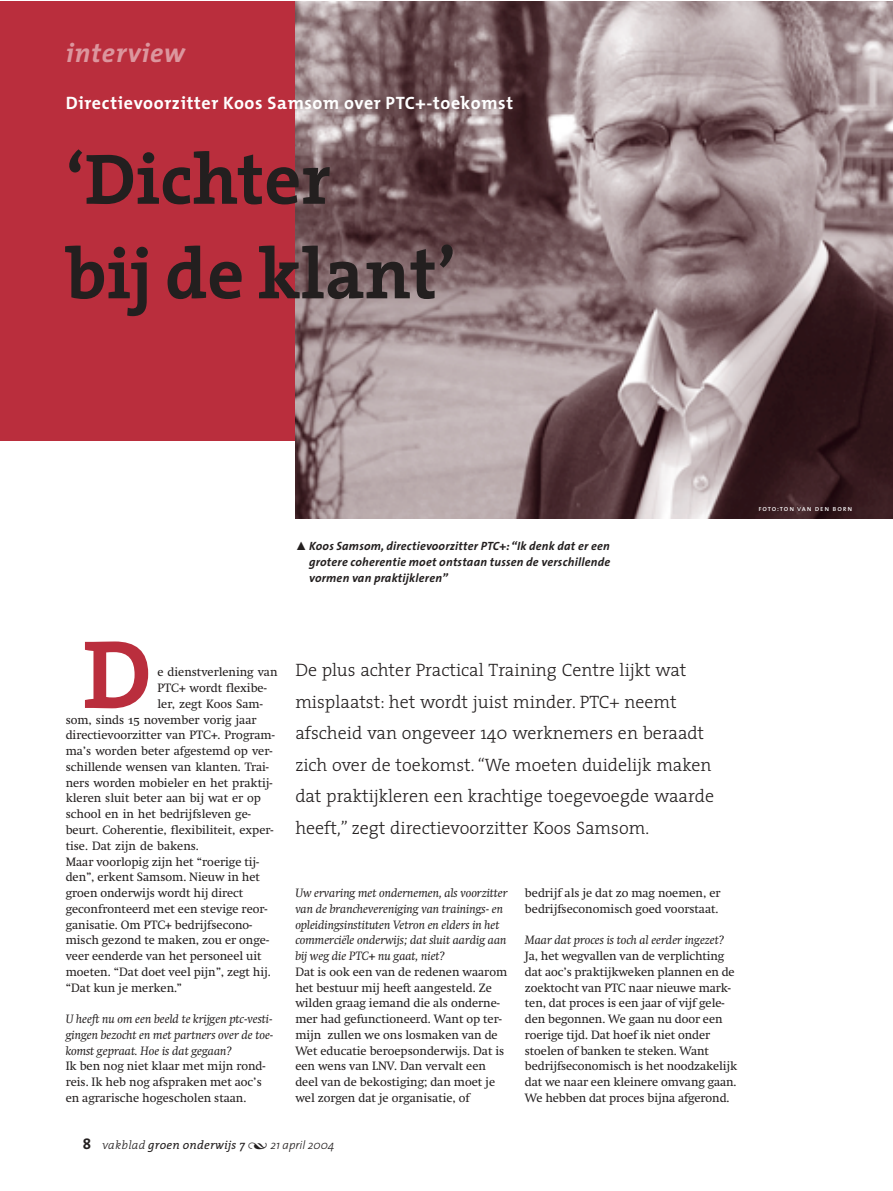
<style>
.page{position:relative;width:893px;height:1191px;background:#fff}
.page>*{position:absolute;margin:0;border:0;box-sizing:border-box;transform-origin:0 0}
.t1{font:700 97.8px "The Serif";color:#ba2e3d}
.t2{font:700 72px/94.5px "The Serif";color:#231f1f}
.t3{font:italic 700 27px "The Mix";letter-spacing:.03em;color:#dc969e}
.t4{font:300 18px/31.5px "The Serif";color:#231f1f}
.t5{font:700 18px "The Mix";letter-spacing:.035em;color:#fff}
.t6{font:12px/15.8px "Swift Special";color:#231f1f}
.t7{font:italic 12px/15.8px "Swift Special";color:#231f1f;text-align:justify}
.t8{font:italic 700 12px/15.8px "The Sans";letter-spacing:.02em;color:#231f1f;text-align:justify}
.t9{font:italic 12px "The Serif";letter-spacing:.02em;color:#231f1f}
.t10{font:7.5px "The Sans Caps";letter-spacing:.115em;color:#fff}
.s1{font-family:"The Sans Bold Expert";font-weight:400;font-style:normal}
.s2{font-family:"The Sans";font-weight:700;font-style:normal;font-size:15px}
.s3{font-weight:300}
.s4{font-family:"The Serif Extra Light Expert";font-style:normal}
.s5{font-family:"The Sans";font-weight:300}
</style>
<div class="page">
<div style="left:0;top:1px;width:410px;height:440px;background:#ba2e3d"></div>
<img style="left:295px;top:1px;width:597px;height:518px">
<h3 class="t3" style="left:66px;top:43px;width:121px">interview</h3>
<h3 class="t5" style="left:66px;top:97px;width:449px">Directievoorzitter Koos Samsom over PTC+-toekomst</h3>
<h2 class="t2" style="left:66px;top:140px;width:392px">‘Dichter<br>bij de klant’</h2>
<p class="t8" style="left:309px;top:539px;width:302px;text-indent:-14px"><span class="s1">˚</span> Koos Samsom, directievoorzitter PTC+:“Ik denk dat er een grotere coherentie moet ontstaan tussen de verschillende vormen van praktijkleren”</p>
<p class="t10" style="left:758px;top:504px;width:96px">foto:ton van den born</p>
<h1 class="t1" style="left:83px;top:639px;width:71px">D</h1>
<p class="t6" style="left:158px;top:665px;width:121px">e dienstverlening van</p>
<p class="t6" style="left:158px;top:681px;width:111px">PTC+ wordt flexibe-</p>
<p class="t6" style="left:158px;top:697px;width:107px">ler, zegt Koos Sam-</p>
<p class="t6" style="left:66px;top:713px;width:192px">som, sinds 15 november vorig jaar</p>
<p class="t6" style="left:66px;top:728px;width:211px">directievoorzitter van PTC+. Program-</p>
<p class="t6" style="left:66px;top:744px;width:208px">ma’s worden beter afgestemd op ver-</p>
<p class="t6" style="left:66px;top:760px;width:205px">schillende wensen van klanten. Trai-</p>
<p class="t6" style="left:66px;top:776px;width:208px">ners worden mobieler en het praktij-</p>
<p class="t6" style="left:66px;top:791px;width:197px">kleren sluit beter aan bij wat er op</p>
<p class="t6" style="left:66px;top:807px;width:187px">school en in het bedrijfsleven ge-</p>
<p class="t6" style="left:66px;top:823px;width:209px">beurt. Coherentie, flexibiliteit, exper-</p>
<p class="t6" style="left:66px;top:839px;width:135px">tise. Dat zijn de bakens.</p>
<p class="t6" style="left:66px;top:854px;width:195px">Maar voorlopig zijn het “roerige tij-</p>
<p class="t6" style="left:66px;top:870px;width:196px">den”, erkent Samsom. Nieuw in het</p>
<p class="t6" style="left:66px;top:886px;width:179px">groen onderwijs wordt hij direct</p>
<p class="t6" style="left:66px;top:902px;width:203px">geconfronteerd met een stevige reor-</p>
<p class="t6" style="left:66px;top:917px;width:188px">ganisatie. Om PTC+ bedrijfsecono-</p>
<p class="t6" style="left:66px;top:933px;width:205px">misch gezond te maken, zou er onge-</p>
<p class="t6" style="left:66px;top:949px;width:197px">veer eenderde van het personeel uit</p>
<p class="t6" style="left:66px;top:965px;width:207px">moeten. “Dat doet veel pijn”, zegt hij.</p>
<p class="t6" style="left:66px;top:980px;width:118px">“Dat kun je merken.”</p>
<p class="t7" style="left:66px;top:1012px;width:209px">U heeft nu om een beeld te krijgen ptc-vesti&shy;gingen bezocht en met partners over de toe&shy;komst gepraat. Hoe is dat gegaan?</p>
<p class="t6" style="left:66px;top:1059px;width:201px">Ik ben nog niet klaar met mijn rond&shy;reis. Ik heb nog afspraken met aoc’s en agrarische hogescholen staan.</p>
<p class="t4" style="left:295px;top:656px;width:420px">De plus achter Practical Training Centre lijkt wat misplaatst: het wordt juist minder. PTC+ neemt afscheid van ongeveer 140 werknemers en beraadt zich over de toekomst. “We moeten duidelijk maken dat praktijkleren een krachtige toegevoegde waarde heeft,” zegt directievoorzitter Koos Samsom.</p>
<p class="t7" style="left:295px;top:886px;width:214px;text-align:left">Uw ervaring met ondernemen, als voorzitter van de branchevereniging van trainings- en opleidingsinstituten Vetron en elders in het commerciële onderwijs; dat sluit aardig aan bij weg die PTC+ nu gaat, niet?</p>
<p class="t6" style="left:295px;top:965px;width:213px">Dat is ook een van de redenen waarom het bestuur mij heeft aangesteld. Ze wilden graag iemand die als onderne&shy;mer had gefunctioneerd. Want op ter&shy;mijn zullen we ons losmaken van de Wet educatie beroepsonderwijs. Dat is een wens van LNV. Dan vervalt een deel van de bekostiging; dan moet je wel zorgen dat je organisatie, of</p>
<p class="t6" style="left:525px;top:886px;width:197px">bedrijf als je dat zo mag noemen, er bedrijfseconomisch goed voorstaat.</p>
<p class="t7" style="left:525px;top:933px;width:201px">Maar dat proces is toch al eerder ingezet?</p>
<p class="t6" style="left:525px;top:949px;width:214px">Ja, het wegvallen van de verplichting dat aoc’s praktijkweken plannen en de zoektocht van PTC naar nieuwe mark&shy;ten, dat proces is een jaar of vijf gele&shy;den begonnen. We gaan nu door een roerige tijd. Dat hoef ik niet onder stoelen of banken te steken. Want bedrijfseconomisch is het noodzakelijk dat we naar een kleinere omvang gaan.<br>We hebben dat proces bijna afgerond.</p>
<p class="t9" style="left:83px;top:1140px;width:253px"><span class="s2">8</span> <span class="s3">vakblad</span> groen onderwijs 7 <span class="s4">Œ</span> <span class="s5">21 april 2004</span></p>
</div>
